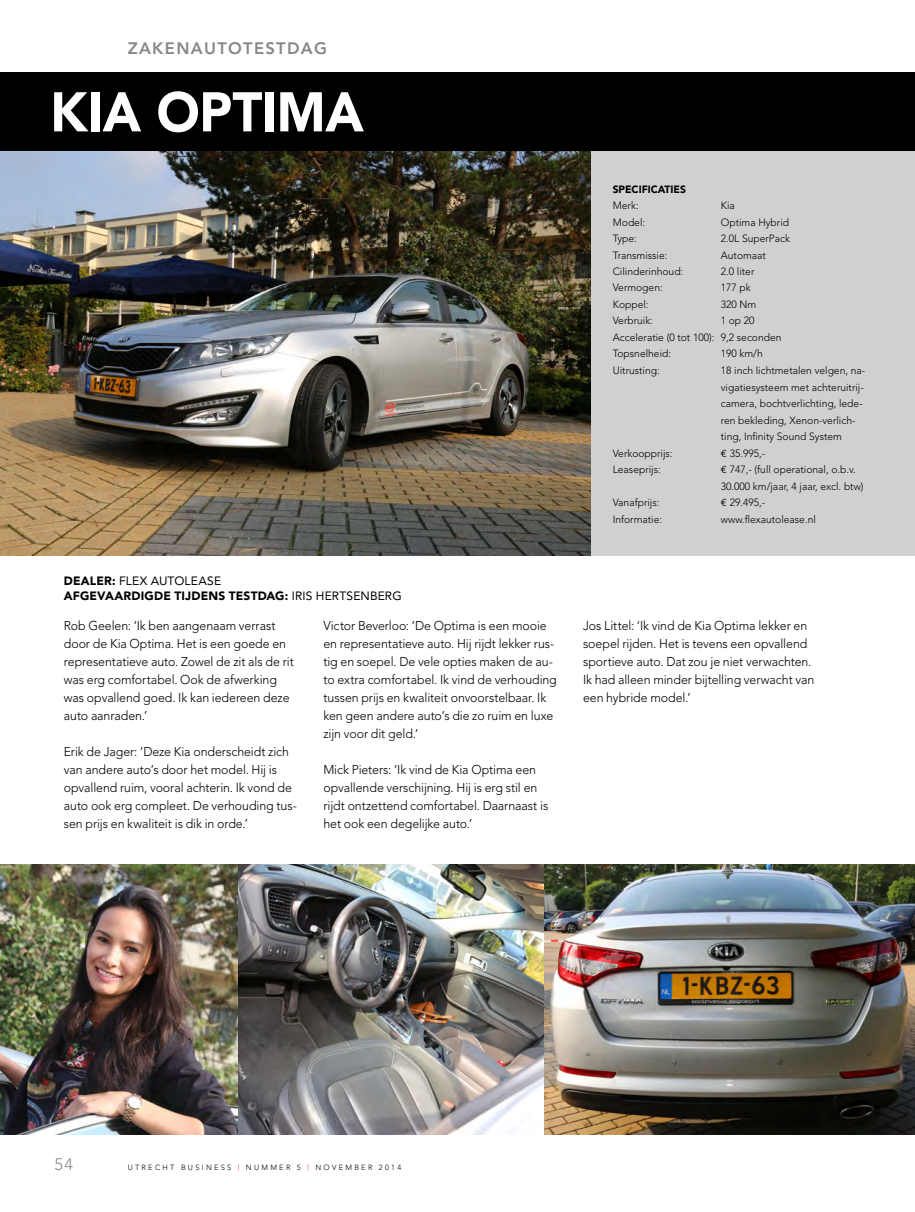
<style>
.page{position:relative;width:915px;height:1212px;background:#fff}
.page>*{position:absolute;margin:0;border:0;box-sizing:border-box;transform-origin:0 0}
.t1{font:900 55.2px "Avenir";letter-spacing:-.01em;color:#fff;scale:.94 1}
.t2{font:800 16.5px "Avenir";letter-spacing:.08em;color:#868786}
.t3{font:300 16.5px "Avenir";color:#868786}
.t4{font:300 12.75px/18px "Avenir";letter-spacing:-.005em;color:#000}
.t5{font:900 12px/15px "Avenir";letter-spacing:.015em;color:#000}
.t6{font:300 10.5px/16.5px "Avenir";color:#000}
.t7{font:900 10.5px "Avenir";color:#000}
.t8{font:300 7.5px "Avenir";letter-spacing:.3em;color:#000}
.s1{font-weight:400}
.s2{font-family:"Euro Mono";font-weight:400}
.s3{color:#d3050c}
</style>
<div class="page">
<img style="left:543px;top:864px;width:371px;height:270px">
<img style="left:237px;top:864px;width:306px;height:270px">
<img style="left:0;top:864px;width:237px;height:270px">
<img style="left:0;top:151px;width:591px;height:404px">
<div style="left:591px;top:123px;width:323px;height:432px;background:#cfd0d0"></div>
<div style="left:0;top:72px;width:914px;height:79px;background:#000"></div>
<p class="t2" style="left:128px;top:39px;width:201px">ZAKENAUTOTESTDAG</p>
<h1 class="t1" style="left:50px;top:79px;width:335px">KIA OPTIMA</h1>
<p class="t5" style="left:64px;top:573px;width:339px">DEALER: <span class="s1">FLEX AUTOLEASE<br></span>AFGEVAARDIGDE TIJDENS TESTDAG: <span class="s1">IRIS HERTSENBERG</span></p>
<p class="t4" style="left:64px;top:617px;width:231px">Rob Geelen: ‘Ik ben aangenaam verrast door de Kia Optima. Het is een goede en representatieve auto. Zowel de zit als de rit was erg comfortabel. Ook de afwerking was opvallend goed. Ik kan iedereen deze auto aanraden.’</p>
<p class="t4" style="left:64px;top:743px;width:234px">Erik de Jager: ‘Deze Kia onderscheidt zich van andere auto’s door het model. Hij is opvallend ruim, vooral achterin. Ik vond de auto ook erg compleet. De verhouding tus&shy;sen prijs en kwaliteit is dik in orde.’</p>
<p class="t4" style="left:323px;top:617px;width:235px">Victor Beverloo: ‘De Optima is een mooie en representatieve auto. Hij rijdt lekker rus&shy;tig en soepel. De vele opties maken de au&shy;to extra comfortabel. Ik vind de verhouding tussen prijs en kwaliteit onvoorstelbaar. Ik ken geen andere auto’s die zo ruim en luxe zijn voor dit geld.’</p>
<p class="t4" style="left:323px;top:761px;width:226px">Mick Pieters: ‘Ik vind de Kia Optima een opvallende verschijning. Hij is erg stil en rijdt ontzettend comfortabel. Daarnaast is het ook een degelijke auto.’</p>
<p class="t7" style="left:612px;top:182px;width:75px">SPECIFICATIES</p>
<p class="t6" style="left:612px;top:197px;width:27px">Merk:</p>
<p class="t6" style="left:720px;top:197px;width:16px">Kia</p>
<p class="t6" style="left:612px;top:214px;width:34px">Model:</p>
<p class="t6" style="left:720px;top:214px;width:70px">Optima Hybrid</p>
<p class="t6" style="left:612px;top:230px;width:26px">Type:</p>
<p class="t6" style="left:720px;top:230px;width:71px">2.0L SuperPack</p>
<p class="t6" style="left:612px;top:247px;width:56px">Transmissie:</p>
<p class="t6" style="left:720px;top:247px;width:47px">Automaat</p>
<p class="t6" style="left:612px;top:263px;width:72px">Cilinderinhoud:</p>
<p class="t6" style="left:720px;top:263px;width:35px">2.0 liter</p>
<p class="t6" style="left:612px;top:280px;width:51px">Vermogen:</p>
<p class="t6" style="left:720px;top:280px;width:31px">177 pk</p>
<p class="t6" style="left:612px;top:296px;width:37px">Koppel:</p>
<p class="t6" style="left:720px;top:296px;width:37px">320 Nm</p>
<p class="t6" style="left:612px;top:313px;width:42px">Verbruik:</p>
<p class="t6" style="left:612px;top:313px;width:170px;text-indent:108px">1 op 20<br>Acceleratie (0 tot 100): 9,2 seconden<br>Topsnelheid:</p>
<p class="t6" style="left:720px;top:346px;width:43px">190 km/h</p>
<p class="t6" style="left:612px;top:362px;width:49px">Uitrusting:</p>
<p class="t6" style="left:720px;top:362px;width:146px">18 inch lichtmetalen velgen, na&shy;vigatiesysteem met achteruitrij&shy;camera, bochtverlichting, lede&shy;ren bekleding, Xenon-verlich&shy;ting, Infinity Sound System</p>
<p class="t6" style="left:612px;top:445px;width:61px">Verkoopprijs:</p>
<p class="t6" style="left:720px;top:445px;width:46px"><span class="s2">€</span> 35.995,-</p>
<p class="t6" style="left:612px;top:461px;width:50px">Leaseprijs:</p>
<p class="t6" style="left:720px;top:461px;width:144px"><span class="s2">€</span> 747,- (full operational, o.b.v.<br>30.000 km/jaar, 4 jaar, excl. btw)</p>
<p class="t6" style="left:612px;top:494px;width:48px">Vanafprijs:</p>
<p class="t6" style="left:720px;top:494px;width:46px"><span class="s2">€</span> 29.495,-</p>
<p class="t6" style="left:612px;top:511px;width:51px">Informatie:</p>
<p class="t6" style="left:720px;top:511px;width:96px">www.flexautolease.nl</p>
<p class="t4" style="left:583px;top:617px;width:233px">Jos Littel: ‘Ik vind de Kia Optima lekker en soepel rijden. Het is tevens een opvallend sportieve auto. Dat zou je niet verwachten.<br>Ik had alleen minder bijtelling verwacht van een hybride model.’</p>
<p class="t3" style="left:55px;top:1155px;width:20px">54</p>
<p class="t8" style="left:128px;top:1163px;width:275px">UTRECHT BUSINESS <span class="s3">|</span> NUMMER 5 <span class="s3">|</span> NOVEMBER 2014</p>
</div>
